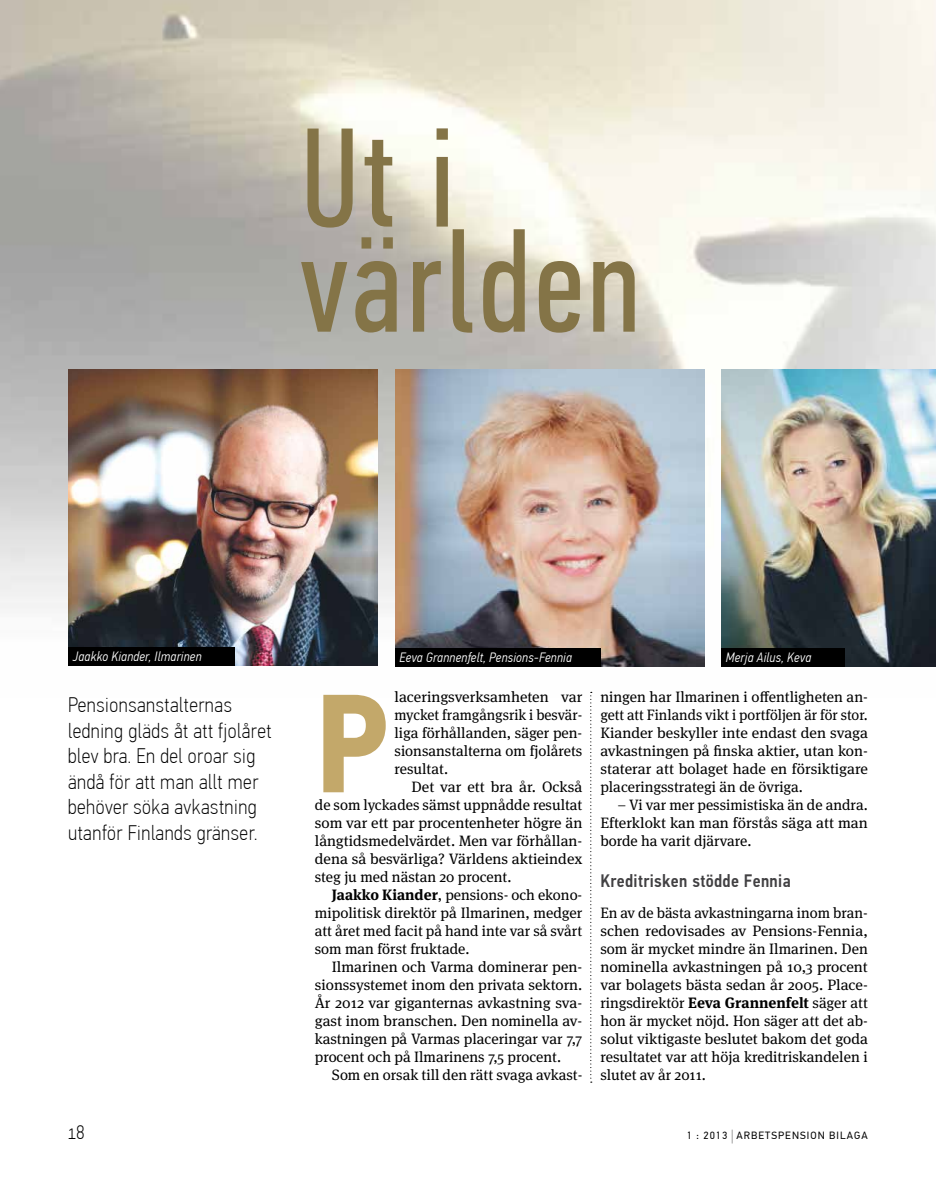
<style>
.page{position:relative;width:936px;height:1191px;background:#fff}
.page>*{position:absolute;margin:0;border:0;box-sizing:border-box;transform-origin:0 0}
.t1{font:141px/105px "PF Din Text Comp Pro";color:#847447}
.t2{font:700 139.95px "PF Din Text Cond Pro";color:#c3a86a}
.t3{font:100 21px/25.5px "PF Din Text Cond Pro";letter-spacing:.025em;color:#000}
.t4{font:500 18px "PF Din Text Cond Pro";letter-spacing:.02em;color:#414042}
.t5{font:15px/18px "Meta Serif OT";color:#000;text-align:justify}
.t6{font:italic 300 13.5px "PF Din Text Cond Pro";letter-spacing:.02em;color:#fff}
.t7{font:10.5px "PF Din Text Pro";letter-spacing:.1em;color:#000}
.s1{font-weight:700}
.s2{font-size:15.75px}
</style>
<div class="page">
<img style="left:0;top:0;width:935px;height:697px">
<img style="left:395px;top:370px;width:309px;height:296px">
<img style="left:68px;top:370px;width:309px;height:295px">
<img style="left:721px;top:370px;width:214px;height:296px">
<div style="left:69px;top:646px;width:166px;height:19px;background:#000"></div>
<div style="left:721px;top:647px;width:123px;height:19px;background:#000"></div>
<div style="left:395px;top:647px;width:206px;height:19px;background:#000"></div>
<svg style="left:590px;top:692px;width:1px;height:390px"></svg>
<h1 class="t1" style="left:300px;top:127px;width:341px">Ut i världen</h1>
<p class="t6" style="left:73px;top:649px;width:130px">Jaakko Kiander, Ilmarinen</p>
<p class="t6" style="left:399px;top:649px;width:174px">Eeva Grannenfelt, Pensions-Fennia</p>
<p class="t6" style="left:725px;top:649px;width:87px">Merja Ailus, Keva</p>
<h3 class="t3" style="left:68px;top:692px;width:205px">Pensionsanstalternas ledning gläds åt att fjolåret blev bra. En del oroar sig ändå för att man allt mer behöver söka avkastning utanför Finlands gränser.</h3>
<h2 class="t2" style="left:315px;top:659px;width:74px">P</h2>
<p class="t5" style="left:394px;top:688px;width:189px">laceringsverksamheten var mycket framgångsrik i besvär&shy;liga förhållanden, säger pen&shy;sionsanstalterna om fjolårets resultat.</p>
<p class="t5" style="left:315px;top:778px;width:269px;text-indent:97px">Det var ett bra år. Också de som lyckades sämst uppnådde resultat som var ett par procentenheter högre än långtidsmedelvärdet. Men var förhållan&shy;dena så besvärliga? Världens aktieindex steg ju med nästan 20 procent.</p>
<p class="t5" style="left:315px;top:886px;width:269px;text-indent:17px"><span class="s1">Jaakko Kiander</span>, pensions- och ekono&shy;mipolitisk direktör på Ilmarinen, medger att året med facit på hand inte var så svårt som man först fruktade.</p>
<p class="t5" style="left:315px;top:958px;width:269px;text-indent:17px">Ilmarinen och Varma dominerar pen&shy;sionssystemet inom den privata sektorn.<br>År 2012 var giganternas avkastning sva&shy;gast inom branschen. Den nominella av&shy;kastningen på Varmas placeringar var 7,7 procent och på Ilmarinens 7,5 procent.</p>
<p class="t5" style="left:332px;top:1066px;width:252px">Som en orsak till den rätt svaga avkast-</p>
<p class="t5" style="left:600px;top:688px;width:269px">ningen har Ilmarinen i offentligheten an&shy;gett att Finlands vikt i portföljen är för stor.<br>Kiander beskyller inte endast den svaga avkastningen på finska aktier, utan kon&shy;staterar att bolaget hade en försiktigare placeringsstrategi än de övriga.</p>
<p class="t5" style="left:600px;top:796px;width:269px;text-indent:17px">– Vi var mer pessimistiska än de andra.<br>Efterklokt kan man förstås säga att man borde ha varit djärvare.</p>
<p class="t4" style="left:600px;top:870px;width:192px">Kreditrisken stödde Fennia</p>
<p class="t5" style="left:600px;top:904px;width:269px">En av de bästa avkastningarna inom bran&shy;schen redovisades av Pensions-Fennia, som är mycket mindre än Ilmarinen. Den nominella avkastningen på 10,3 procent var bolagets bästa sedan år 2005. Place&shy;ringsdirektör <span class="s1">Eeva Grannenfelt</span> säger att hon är mycket nöjd. Hon säger att det ab&shy;solut viktigaste beslutet bakom det goda resultatet var att höja kreditriskandelen i slutet av år 2011.</p>
<h3 class="t3" style="left:68px;top:1118px;width:18px">18</h3>
<p class="t7" style="left:686px;top:1129px;width:182px">1 : 2013 <span class="s2">|</span> ARBETSPENSION BILAGA</p>
</div>
